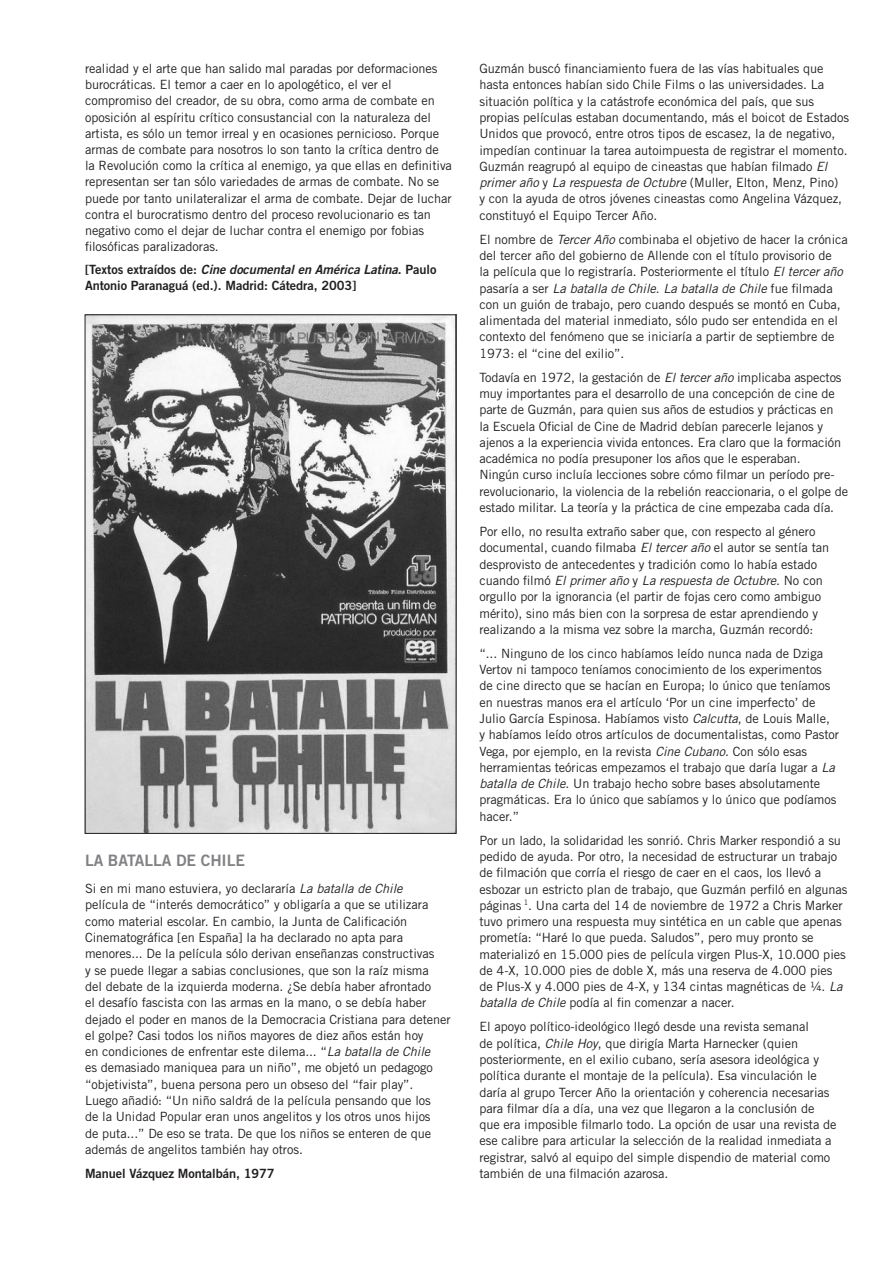
<style>
.page{position:relative;width:893px;height:1263px;background:#fff}
.page>*{position:absolute;margin:0;border:0;box-sizing:border-box;transform-origin:0 0}
.t1{font:15.75px "Trade Gothic LT Std Bd 2";letter-spacing:-.005em;color:#808285}
.t2{font:12.75px/16.4px "Trade Gothic LT Std";letter-spacing:-.005em;color:#231f20}
.t3{font:12.75px "Trade Gothic LT Std Bd 2";letter-spacing:-.005em;color:#231f20}
.t4{font:12.75px "Trade Gothic LT Std Bd 2 Obl";letter-spacing:-.005em;color:#231f20}
.s1{font-family:"Trade Gothic LT Std Bd 2"}
.s2{font-style:italic}
</style>
<div class="page">
<img style="left:87px;top:317px;width:367px;height:514px">
<p class="t2" style="left:85px;top:60px;width:368px">realidad y el arte que han salido mal paradas por deformaciones burocráticas. El temor a caer en lo apologético, el ver el compromiso del creador, de su obra, como arma de combate en oposición al espíritu crítico consustancial con la naturaleza del artista, es sólo un temor irreal y en ocasiones pernicioso. Porque armas de combate para nosotros lo son tanto la crítica dentro de la Revolución como la crítica al enemigo, ya que ellas en definitiva representan ser tan sólo variedades de armas de combate. No se puede por tanto unilateralizar el arma de combate. Dejar de luchar contra el burocratismo dentro del proceso revolucionario es tan negativo como el dejar de luchar contra el enemigo por fobias filosóficas paralizadoras.</p>
<p class="t4" style="left:85px;top:261px;width:353px"><span class="s1">[Textos extraídos de:</span> Cine documental en América Latina<span class="s1">. Paulo</span></p>
<p class="t3" style="left:85px;top:278px;width:273px">Antonio Paranaguá (ed.). Madrid: Cátedra, 2003]</p>
<p class="t1" style="left:85px;top:851px;width:162px">LA BATALLA DE CHILE</p>
<p class="t2" style="left:85px;top:880px;width:367px">Si en mi mano estuviera, yo declararía <span class="s2">La batalla de Chile<br></span>película de “interés democrático” y obligaría a que se utilizara como material escolar. En cambio, la Junta de Calificación Cinematográfica [en España] la ha declarado no apta para menores... De la película sólo derivan enseñanzas constructivas<br>y se puede llegar a sabias conclusiones, que son la raíz misma<br>del debate de la izquierda moderna. ¿Se debía haber afrontado<br>el desafío fascista con las armas en la mano, o se debía haber dejado el poder en manos de la Democracia Cristiana para detener el golpe? Casi todos los niños mayores de diez años están hoy<br>en condiciones de enfrentar este dilema... “<span class="s2">La batalla de Chile<br></span>es demasiado maniquea para un niño”, me objetó un pedagogo “objetivista”, buena persona pero un obseso del “fair play”.<br>Luego añadió: “Un niño saldrá de la película pensando que los<br>de la Unidad Popular eran unos angelitos y los otros unos hijos<br>de puta...” De eso se trata. De que los niños se enteren de que además de angelitos también hay otros.</p>
<p class="t3" style="left:85px;top:1165px;width:191px">Manuel Vázquez Montalbán, 1977</p>
<p class="t2" style="left:479px;top:60px;width:371px">Guzmán buscó financiamiento fuera de las vías habituales que hasta entonces habían sido Chile Films o las universidades. La situación política y la catástrofe económica del país, que sus propias películas estaban documentando, más el boicot de Estados Unidos que provocó, entre otros tipos de escasez, la de negativo, impedían continuar la tarea autoimpuesta de registrar el momento.<br>Guzmán reagrupó al equipo de cineastas que habían filmado <span class="s2">El primer año</span> y <span class="s2">La respuesta de Octubre</span> (Muller, Elton, Menz, Pino)<br>y con la ayuda de otros jóvenes cineastas como Angelina Vázquez, constituyó el Equipo Tercer Año.</p>
<p class="t2" style="left:479px;top:231px;width:370px">El nombre de <span class="s2">Tercer Año</span> combinaba el objetivo de hacer la crónica del tercer año del gobierno de Allende con el título provisorio de<br>la película que lo registraría. Posteriormente el título <span class="s2">El tercer año </span>pasaría a ser <span class="s2">La batalla de Chile</span>. <span class="s2">La batalla de Chile</span> fue filmada con un guión de trabajo, pero cuando después se montó en Cuba, alimentada del material inmediato, sólo pudo ser entendida en el contexto del fenómeno que se iniciaría a partir de septiembre de 1973: el “cine del exilio”.</p>
<p class="t2" style="left:479px;top:369px;width:370px">Todavía en 1972, la gestación de <span class="s2">El tercer año</span> implicaba aspectos muy importantes para el desarrollo de una concepción de cine de parte de Guzmán, para quien sus años de estudios y prácticas en<br>la Escuela Oficial de Cine de Madrid debían parecerle lejanos y ajenos a la experiencia vivida entonces. Era claro que la formación académica no podía presuponer los años que le esperaban.<br>Ningún curso incluía lecciones sobre cómo filmar un período pre&shy;revolucionario, la violencia de la rebelión reaccionaria, o el golpe de estado militar. La teoría y la práctica de cine empezaba cada día.</p>
<p class="t2" style="left:479px;top:523px;width:351px">Por ello, no resulta extraño saber que, con respecto al género documental, cuando filmaba <span class="s2">El tercer año</span> el autor se sentía tan desprovisto de antecedentes y tradición como lo había estado cuando filmó <span class="s2">El primer año</span> y <span class="s2">La respuesta de Octubre</span>. No con orgullo por la ignorancia (el partir de fojas cero como ambiguo mérito), sino más bien con la sorpresa de estar aprendiendo y realizando a la misma vez sobre la marcha, Guzmán recordó:</p>
<p class="t2" style="left:479px;top:645px;width:361px">“... Ninguno de los cinco habíamos leído nunca nada de Dziga Vertov ni tampoco teníamos conocimiento de los experimentos<br>de cine directo que se hacían en Europa; lo único que teníamos en nuestras manos era el artículo ‘Por un cine imperfecto’ de Julio García Espinosa. Habíamos visto <span class="s2">Calcutta</span>, de Louis Malle,<br>y habíamos leído otros artículos de documentalistas, como Pastor Vega, por ejemplo, en la revista <span class="s2">Cine Cubano</span>. Con sólo esas herramientas teóricas empezamos el trabajo que daría lugar a <span class="s2">La batalla de Chile</span>. Un trabajo hecho sobre bases absolutamente pragmáticas. Era lo único que sabíamos y lo único que podíamos hacer.”</p>
<p class="t2" style="left:479px;top:832px;width:370px">Por un lado, la solidaridad les sonrió. Chris Marker respondió a su pedido de ayuda. Por otro, la necesidad de estructurar un trabajo de filmación que corría el riesgo de caer en el caos, los llevó a esbozar un estricto plan de trabajo, que Guzmán perfiló en algunas páginas <sup>1</sup>. Una carta del 14 de noviembre de 1972 a Chris Marker tuvo primero una respuesta muy sintética en un cable que apenas prometía: “Haré lo que pueda. Saludos”, pero muy pronto se materializó en 15.000 pies de película virgen Plus-X, 10.000 pies de 4-X, 10.000 pies de doble X, más una reserva de 4.000 pies de Plus-X y 4.000 pies de 4-X, y 134 cintas magnéticas de ¼. <span class="s2">La batalla de Chile</span> podía al fin comenzar a nacer.</p>
<p class="t2" style="left:479px;top:1018px;width:359px">El apoyo político-ideológico llegó desde una revista semanal<br>de política, <span class="s2">Chile Hoy</span>, que dirigía Marta Harnecker (quien posteriormente, en el exilio cubano, sería asesora ideológica y política durante el montaje de la película). Esa vinculación le daría al grupo Tercer Año la orientación y coherencia necesarias para filmar día a día, una vez que llegaron a la conclusión de que era imposible filmarlo todo. La opción de usar una revista de ese calibre para articular la selección de la realidad inmediata a registrar, salvó al equipo del simple dispendio de material como también de una filmación azarosa.</p>
</div>
